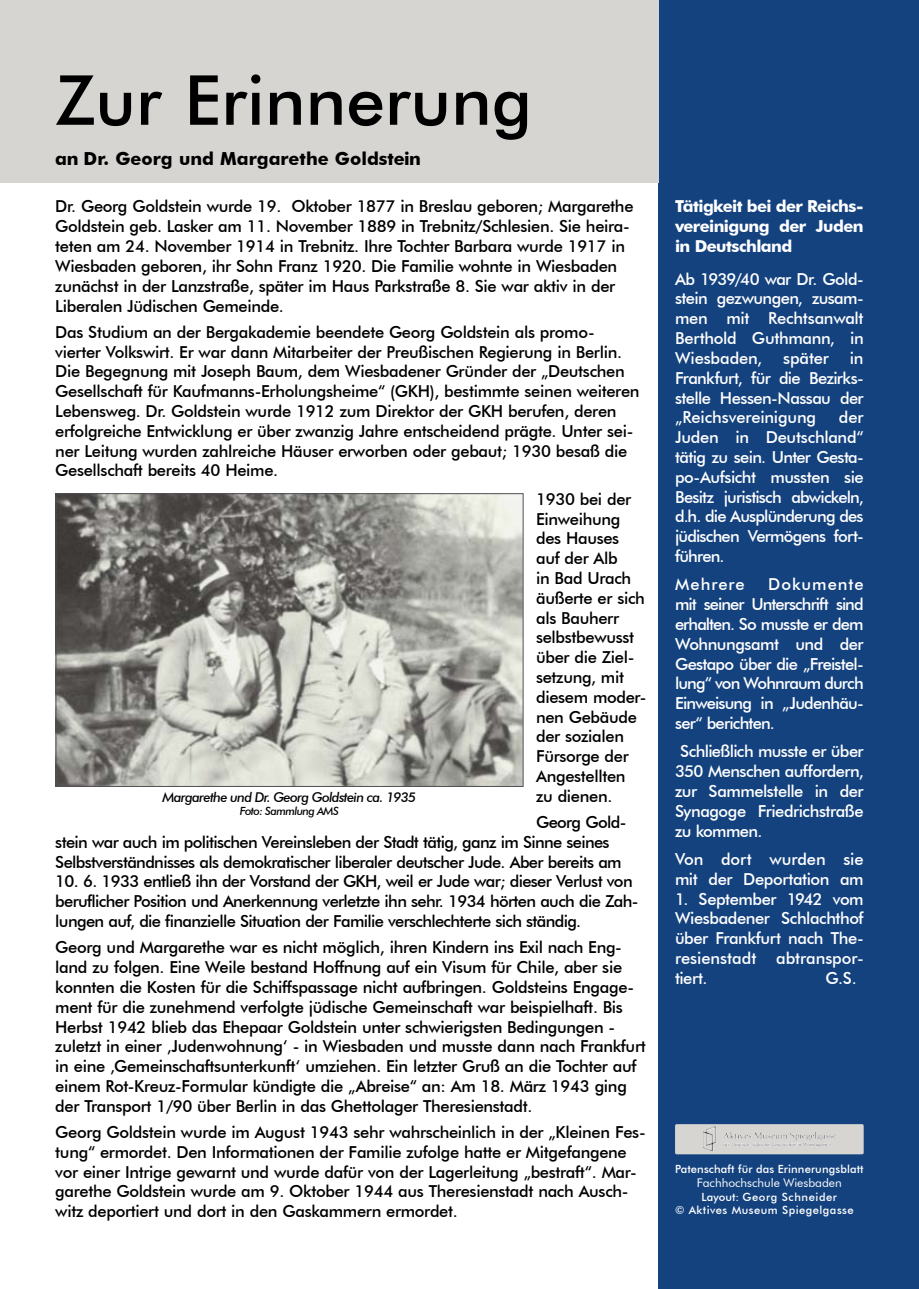
<style>
.page{position:relative;width:919px;height:1289px;background:#fff}
.page>*{position:absolute;margin:0;border:0;box-sizing:border-box;transform-origin:0 0}
.t1{font:500 69px "Futura BT";color:#000}
.t2{font:700 18px "Futura BT";color:#000}
.t3{font:500 16.5px/19.8px "Futura BT";letter-spacing:-.02em;color:#000}
.t4{font:500 16.5px/19.8px "Futura BT";letter-spacing:-.03em;color:#fff;text-align:justify}
.t5{font:500 16.5px/19.8px "Futura BT";letter-spacing:-.04em;color:#000}
.t6{font:700 16.5px/19.8px "Futura BT";letter-spacing:-.035em;color:#fff;text-align:justify}
.t7{font:500 16.5px "Futura BT";letter-spacing:.06em;color:#fff}
.t8{font:italic 500 13.5px "Futura BT";letter-spacing:-.05em;color:#000}
.t9{font:12px "Futura BT";color:#fff}
.t10{font:500 11.25px/13.5px "Futura BT";letter-spacing:.025em;color:#fff}
.t11{font:italic 500 11.25px "Futura BT";letter-spacing:-.05em;color:#000}
</style>
<div class="page">
<div style="left:658px;top:0;width:260px;height:1288px;background:#14427f"></div>
<div style="left:0;top:0;width:658px;height:183px;background:#d6d5d2"></div>
<img style="left:58px;top:495px;width:463px;height:289px">
<div style="left:56px;top:493px;width:467px;height:293px;border:1px solid #504f53"></div>
<div style="left:675px;top:1124px;width:188px;height:30px;background:#d6d5d2;border-radius:2px"></div>
<img style="left:703px;top:1126px;width:118px;height:25px">
<h1 class="t1" style="left:55px;top:58px;width:478px">Zur Erinnerung</h1>
<p class="t2" style="left:55px;top:148px;width:367px">an Dr. Georg und Margarethe Goldstein</p>
<p class="t3" style="left:55px;top:196px;width:579px">Dr. Georg Goldstein wurde 19. Oktober 1877 in Breslau geboren; Margarethe Goldstein geb. Lasker am 11. November 1889 in Trebnitz/Schlesien. Sie heira&shy;teten am 24. November 1914 in Trebnitz. Ihre Tochter Barbara wurde 1917 in Wiesbaden geboren, ihr Sohn Franz 1920. Die Familie wohnte in Wiesbaden zunächst in der Lanzstraße, später im Haus Parkstraße 8. Sie war aktiv in der Liberalen Jüdischen Gemeinde.</p>
<p class="t3" style="left:55px;top:322px;width:585px">Das Studium an der Bergakademie beendete Georg Goldstein als promo&shy;vierter Volkswirt. Er war dann Mitarbeiter der Preußischen Regierung in Berlin.<br>Die Begegnung mit Joseph Baum, dem Wiesbadener Gründer der „Deutschen Gesellschaft für Kaufmanns-Erholungsheime“ (GKH), bestimmte seinen weiteren Lebensweg. Dr. Goldstein wurde 1912 zum Direktor der GKH berufen, deren erfolgreiche Entwicklung er über zwanzig Jahre entscheidend prägte. Unter sei&shy;ner Leitung wurden zahlreiche Häuser erworben oder gebaut; 1930 besaß die Gesellschaft bereits 40 Heime.</p>
<p class="t3" style="left:536px;top:489px;width:112px">1930 bei der<br>Einweihung des Hauses auf der Alb<br>in Bad Urach äußerte er sich als Bauherr selbstbewusst über die Ziel&shy;setzung, mit diesem moder&shy;nen Gebäude der sozialen<br>Fürsorge der<br>Angestellten zu dienen.</p>
<p class="t5" style="left:55px;top:812px;width:572px;text-indent:480px">Georg Gold&shy;stein war auch im politischen Vereinsleben der Stadt tätig, ganz im Sinne seines<br>Selbstverständnisses als demokratischer liberaler deutscher Jude. Aber bereits am</p>
<p class="t5" style="left:55px;top:871px;width:584px">10. 6. 1933 entließ ihn der Vorstand der GKH, weil er Jude war; dieser Verlust von beruflicher Position und Anerkennung verletzte ihn sehr. 1934 hörten auch die Zah&shy;lungen auf, die finanzielle Situation der Familie verschlechterte sich ständig.</p>
<p class="t3" style="left:55px;top:937px;width:592px">Georg und Margarethe war es nicht möglich, ihren Kindern ins Exil nach Eng&shy;land zu folgen. Eine Weile bestand Hoffnung auf ein Visum für Chile, aber sie konnten die Kosten für die Schiffspassage nicht aufbringen. Goldsteins Engage&shy;ment für die zunehmend verfolgte jüdische Gemeinschaft war beispielhaft. Bis Herbst 1942 blieb das Ehepaar Goldstein unter schwierigsten Bedingungen - zuletzt in einer ‚Judenwohnung‘ - in Wiesbaden und musste dann nach Frankfurt in eine ‚Gemeinschaftsunterkunft‘ umziehen. Ein letzter Gruß an die Tochter auf einem Rot-Kreuz-Formular kündigte die „Abreise“ an: Am 18. März 1943 ging der Transport 1/90 über Berlin in das Ghettolager Theresienstadt.</p>
<p class="t3" style="left:55px;top:1121px;width:592px">Georg Goldstein wurde im August 1943 sehr wahrscheinlich in der „Kleinen Fes&shy;tung“ ermordet. Den Informationen der Familie zufolge hatte er Mitgefangene vor einer Intrige gewarnt und wurde dafür von der Lagerleitung „bestraft“. Mar&shy;garethe Goldstein wurde am 9. Oktober 1944 aus Theresienstadt nach Ausch&shy;witz deportiert und dort in den Gaskammern ermordet.</p>
<p class="t8" style="left:162px;top:788px;width:255px">Margarethe und Dr. Georg Goldstein ca. 1935</p>
<p class="t11" style="left:240px;top:804px;width:101px">Foto: Sammlung AMS</p>
<p class="t6" style="left:675px;top:196px;width:190px">Tätigkeit bei der Reichs&shy;vereinigung der Juden in Deutschland</p>
<p class="t4" style="left:675px;top:269px;width:190px">Ab 1939/40 war Dr. Gold&shy;stein gezwungen, zusam&shy;men mit Rechtsanwalt Berthold Guthmann, in Wiesbaden,</p>
<p class="t4" style="left:675px;top:348px;width:190px;text-indent:175px">in Frankfurt, für die Bezirks&shy;stelle Hessen-Nassau der „Reichsvereinigung</p>
<p class="t4" style="left:783px;top:348px;width:47px">später</p>
<p class="t4" style="left:675px;top:407px;width:190px;text-indent:164px">der Juden in Deutschland“ tätig zu sein. Unter Gesta&shy;po-Aufsicht mussten sie Besitz juristisch abwickeln, d.h. die Ausplünderung des jüdischen Vermögens fort&shy;führen.</p>
<p class="t7" style="left:675px;top:574px;width:71px">Mehrere</p>
<p class="t4" style="left:675px;top:574px;width:190px;text-indent:93px">Dokumente mit seiner Unterschrift sind erhalten. So musste er dem Wohnungsamt und der Gestapo über die „Freistel&shy;lung“ von Wohnraum durch Einweisung in „Judenhäu&shy;ser“ berichten.</p>
<p class="t4" style="left:675px;top:741px;width:190px;text-indent:5px">Schließlich musste er über 350 Menschen auffordern, zur Sammelstelle in der Synagoge Friedrichstraße zu kommen.</p>
<p class="t4" style="left:675px;top:849px;width:190px">Von dort wurden sie mit der Deportation am</p>
<p class="t4" style="left:675px;top:888px;width:190px">1. September 1942 vom Wiesbadener Schlachthof über Frankfurt nach The&shy;resienstadt abtranspor&shy;tiert.</p>
<p class="t4" style="left:825px;top:967px;width:33px">G.S.</p>
<p class="t10" style="left:675px;top:1161px;width:190px">Patenschaft für das Erinnerungsblatt</p>
<p class="t9" style="left:696px;top:1175px;width:146px">Fachhochschule Wiesbaden</p>
<p class="t10" style="left:675px;top:1189px;width:180px;text-indent:27px">Layout: Georg Schneider<br>© Aktives Museum Spiegelgasse</p>
</div>
